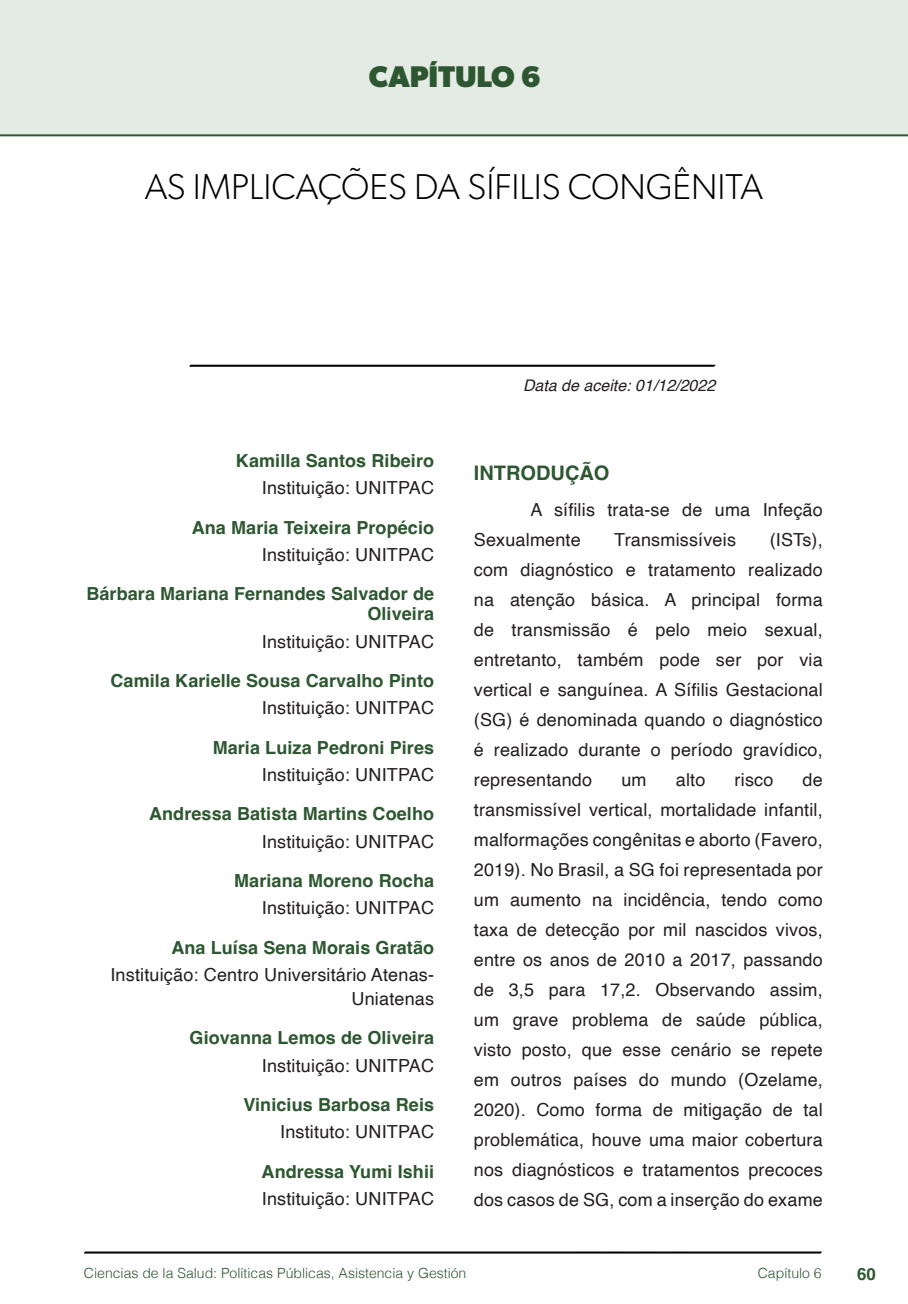
<style>
.page{position:relative;width:908px;height:1304px;background:#fff}
.page>*{position:absolute;margin:0;border:0;box-sizing:border-box;transform-origin:0 0}
.t1{font:300 36px "Gibson";color:#000}
.t2{font:700 30px "Gibson";color:#2d5730}
.t3{font:700 20px "Helvetica";color:#2d5730}
.t4{font:18px/30px "Helvetica";letter-spacing:.01em;color:#231f20;text-align:justify}
.t5{font:700 18px/20px "Helvetica";letter-spacing:.005em;color:#2d5730;text-align:right}
.t6{font:700 16.8px "Helvetica";color:#2d5730}
.t7{font:italic 16px "Helvetica";color:#231f20}
.t8{font:300 14px "Helvetica";color:#2d5730}
</style>
<div class="page">
<svg style="left:84px;top:1251px;width:737px;height:3px;background:#515151"></svg>
<svg style="left:189px;top:364px;width:526px;height:3px;background:#4f4f4f"></svg>
<div style="left:0;top:0;width:907px;height:136px;background:#e4eae4"></div>
<div style="left:44px;top:72px;width:68px;height:61px;background:#e4eae4"></div>
<h2 class="t2" style="left:369px;top:58px;width:173px">CAPÍTULO 6</h2>
<h1 class="t1" style="left:145px;top:165px;width:619px">AS IMPLICAÇÕES DA SÍFILIS CONGÊNITA</h1>
<p class="t5" style="left:236px;top:453px;width:199px">Kamilla Santos Ribeiro</p>
<p class="t4" style="left:262px;top:474px;width:174px">Instituição: UNITPAC</p>
<p class="t5" style="left:192px;top:519px;width:244px">Ana Maria Teixeira Propécio</p>
<p class="t4" style="left:262px;top:540px;width:174px">Instituição: UNITPAC</p>
<p class="t5" style="left:86px;top:586px;width:349px">Bárbara Mariana Fernandes Salvador de<br>Oliveira</p>
<p class="t4" style="left:262px;top:627px;width:174px">Instituição: UNITPAC</p>
<p class="t5" style="left:110px;top:673px;width:325px">Camila Karielle Sousa Carvalho Pinto</p>
<p class="t4" style="left:262px;top:694px;width:174px">Instituição: UNITPAC</p>
<p class="t5" style="left:212px;top:739px;width:223px">Maria Luiza Pedroni Pires</p>
<p class="t4" style="left:262px;top:760px;width:174px">Instituição: UNITPAC</p>
<p class="t5" style="left:149px;top:806px;width:286px">Andressa Batista Martins Coelho</p>
<p class="t4" style="left:262px;top:827px;width:174px">Instituição: UNITPAC</p>
<p class="t5" style="left:234px;top:873px;width:201px">Mariana Moreno Rocha</p>
<p class="t4" style="left:262px;top:894px;width:174px">Instituição: UNITPAC</p>
<p class="t5" style="left:171px;top:939px;width:264px">Ana Luísa Sena Morais Gratão</p>
<p class="t4" style="left:110px;top:963px;width:325px;line-height:24px;text-align:right">Instituição: Centro Universitário Atenas-<br>Uniatenas</p>
<p class="t5" style="left:189px;top:1030px;width:246px">Giovanna Lemos de Oliveira</p>
<p class="t4" style="left:262px;top:1051px;width:174px">Instituição: UNITPAC</p>
<p class="t5" style="left:243px;top:1097px;width:192px">Vinicius Barbosa Reis</p>
<p class="t4" style="left:280px;top:1118px;width:155px">Instituto: UNITPAC</p>
<p class="t5" style="left:261px;top:1163px;width:174px">Andressa Yumi Ishii</p>
<p class="t4" style="left:262px;top:1184px;width:174px">Instituição: UNITPAC</p>
<p class="t7" style="left:523px;top:373px;width:194px">Data de aceite: 01/12/2022</p>
<p class="t3" style="left:473px;top:461px;width:137px">INTRODUÇÃO</p>
<p class="t4" style="left:473px;top:495px;width:350px;text-indent:57px">A sífilis trata-se de uma Infeção<br>Sexualmente</p>
<p class="t4" style="left:473px;top:525px;width:350px;text-indent:296px">(ISTs), com diagnóstico e tratamento realizado na atenção básica. A principal forma de transmissão é</p>
<p class="t4" style="left:614px;top:525px;width:123px">Transmissíveis</p>
<p class="t4" style="left:473px;top:615px;width:350px;text-indent:181px">pelo meio sexual, entretanto, també m pode ser por via vertical e sanguínea. A Sífilis Gestacional (SG) é denominada quando o diagnóstico é realizado durante o período gravídico, representando</p>
<p class="t4" style="left:473px;top:765px;width:350px;text-indent:328px">de transmissível vertical, mortalidade infantil, malformações congênitas e aborto (Favero, 2019). No Brasil, a SG foi representada por um aumento na incidência, tendo como taxa de detecção por mil nascidos vivos, entre os anos de 2010 a 2017, passando de 3,5 para 17,2. Observando assim, um grave problema de saúde pú blica, visto posto, que esse cenário se repete em outros países do mundo (Ozelame, 2020). Como forma de mitigação de tal problemática, houve uma maior cobertura nos diagnósticos e tratamentos precoces dos casos de SG, com a inserção do exame</p>
<p class="t4" style="left:621px;top:765px;width:27px">um</p>
<p class="t4" style="left:675px;top:765px;width:31px">alto</p>
<p class="t4" style="left:734px;top:765px;width:40px">risco</p>
<p class="t8" style="left:84px;top:1261px;width:384px">Ciencias de la Salud: Políticas Públicas, Asistencia y Gestión</p>
<p class="t8" style="left:757px;top:1261px;width:65px">Capítulo 6</p>
<p class="t6" style="left:856px;top:1264px;width:20px">60</p>
</div>
